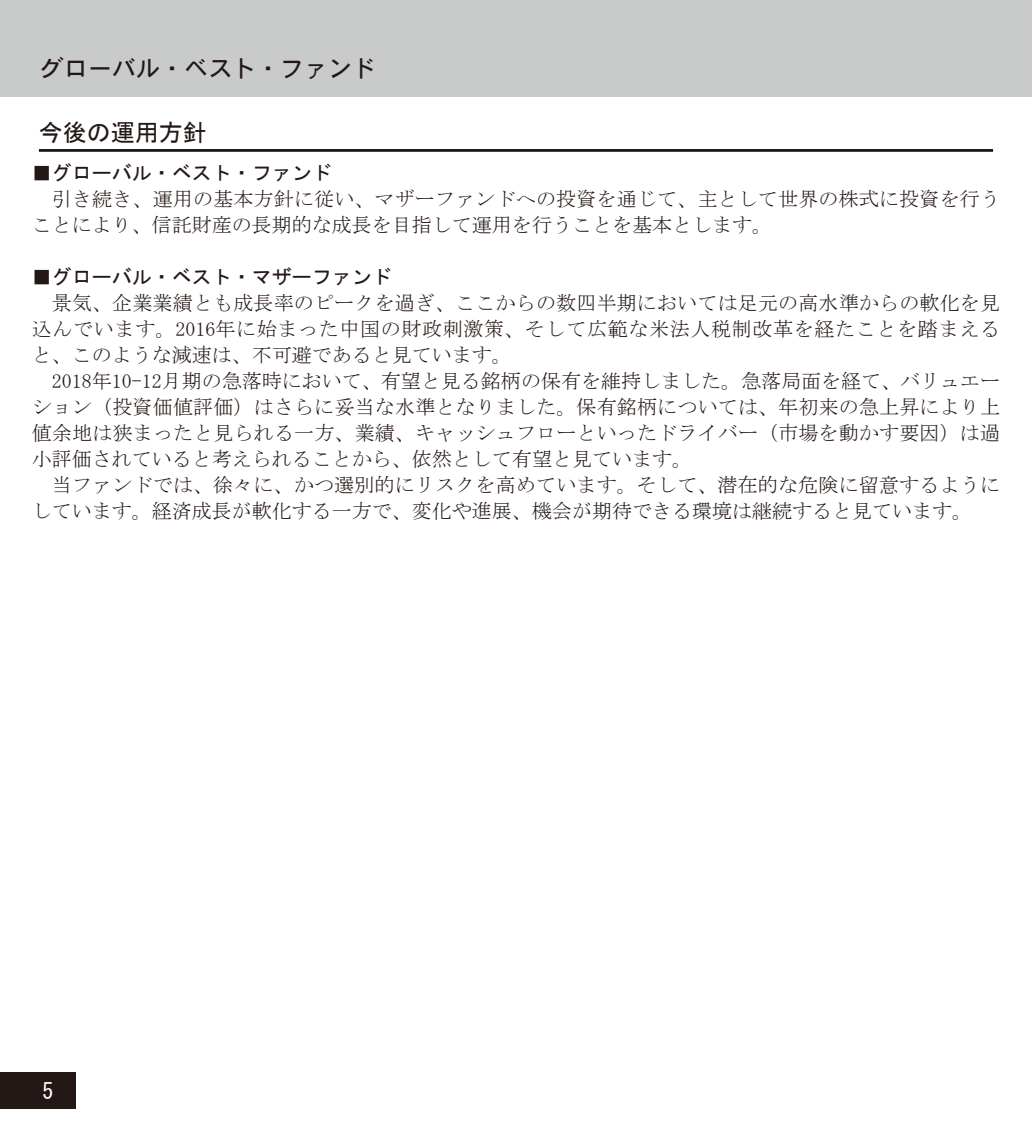
<style>
.page{position:relative;width:1032px;height:1134px;background:#fff}
.page>*{position:absolute;margin:0;border:0;box-sizing:border-box;transform-origin:0 0}
.t1{font:24px "DFHS Gothic W5 WIN RKSJ H";color:#231815}
.t2{font:24px "MS Gothic";color:#231815}
.t3{font:22px "MS Gothic";color:#fff}
.t4{font:20px/26px "MS Mincho";color:#231815}
.t5{font:20px "MS Gothic";color:#231815}
</style>
<div class="page">
<div style="left:0;top:0;width:1032px;height:96px;background:#c9caca"></div>
<div style="left:0;top:1072px;width:76px;height:36px;background:#231815"></div>
<hr style="left:39px;top:149px;width:954px;height:3px;background:#231815">
<p class="t1" style="left:40px;top:56px;width:337px">グローバル・ベスト・ファンド</p>
<p class="t2" style="left:39px;top:120px;width:169px">今後の運用方針</p>
<p class="t5" style="left:32px;top:162px;width:301px">■グローバル・ベスト・ファンド</p>
<p class="t4" style="left:32px;top:185px;width:969px;text-indent:20px">引き続き、運用の基本方針に従い、マザーファンドへの投資を通じて、主として世界の株式に投資を行うことにより、信託財産の長期的な成長を目指して運用を行うことを基本とします。</p>
<p class="t5" style="left:32px;top:266px;width:361px">■グローバル・ベスト・マザーファンド</p>
<p class="t4" style="left:32px;top:289px;width:970px;text-align:justify;text-indent:20px">景気、企業業績とも成長率のピークを過ぎ、ここからの数四半期においては足元の高水準からの軟化を見込んでいます。2016年に始まった中国の財政刺激策、そして広範な米法人税制改革を経たことを踏まえると、このような減速は、不可避であると見ています。</p>
<p class="t4" style="left:32px;top:367px;width:970px;text-align:justify;text-indent:20px">2018年10-12月期の急落時において、有望と見る銘柄の保有を維持しました。急落局面を経て、バリュエーション（投資価値評価）はさらに妥当な水準となりました。保有銘柄については、年初来の急上昇により上値余地は狭まったと見られる一方、業績、キャッシュフローといったドライバー（市場を動かす要因）は過小評価されていると考えられることから、依然として有望と見ています。</p>
<p class="t4" style="left:32px;top:471px;width:969px;text-indent:20px">当ファンドでは、徐々に、かつ選別的にリスクを高めています。そして、潜在的な危険に留意するようにしています。経済成長が軟化する一方で、変化や進展、機会が期待できる環境は継続すると見ています。</p>
<p class="t3" style="left:42px;top:1080px;width:12px">5</p>
</div>
